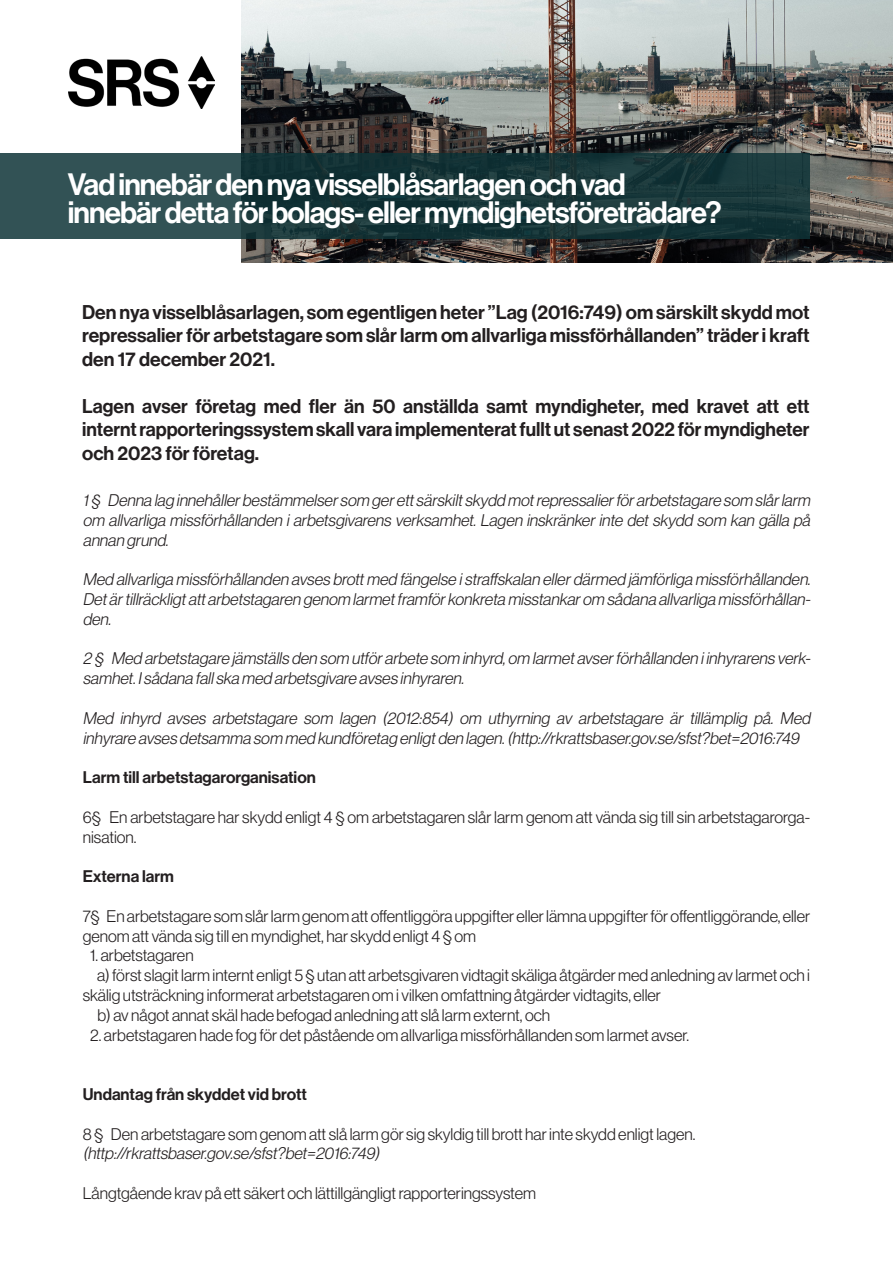
<style>
.page{position:relative;width:893px;height:1263px;background:#fff}
.page>*{position:absolute;margin:0;border:0;box-sizing:border-box;transform-origin:0 0}
.t1{font:30.3px/28.5px "N Haas Grotesk DS Pro 65 Md";letter-spacing:-.03em;color:#fff}
.t2{font:19.5px/23.4px "N Haas Grotesk DS Pro 65 Md";color:#231f20;text-align:justify}
.t3{font:italic 16.5px/19.8px "N Haas Grotesk DS Pro 45 Lt";color:#231f20;text-align:justify}
.t4{font:16.5px/19.8px "N Haas Grotesk DS Pro 45 Lt";color:#231f20}
.t5{font:16.5px "N Haas Grotesk DS Pro 65 Md";color:#231f20}
</style>
<div class="page">
<img style="left:241px;top:0;width:652px;height:262px">
<svg style="left:0;top:153px;width:810px;height:85px;background:#1e3e40"></svg>
<img style="left:68px;top:57px;width:147px;height:52px">
<p class="t1" style="left:68px;top:171px;width:655px">Vad innebär den nya visselblåsarlagen och vad innebär detta för bolags- eller myndighetsföreträdare?</p>
<p class="t2" style="left:82px;top:301px;width:729px">Den nya visselblåsarlagen, som egentligen heter ”Lag (2016:749) om särskilt skydd mot repressalier för arbetstagare som slår larm om allvarliga missförhållanden” träder i kraft den 17 december 2021.</p>
<p class="t2" style="left:82px;top:394px;width:729px">Lagen avser företag med fler än 50 anställda samt myndigheter, med kravet att ett internt rapporteringssystem skall vara implementerat fullt ut senast 2022 för myndigheter och 2023 för företag.</p>
<p class="t3" style="left:83px;top:490px;width:732px">1§ Denna lag innehållerbestämmelsersom gerettsärskiltskydd motrepressalierförarbetstagare som slårlarm om allvarliga missförhållanden iarbetsgivarens verksamhet.Lagen inskränkerinte detskydd som kan gälla på annan grund.</p>
<p class="t3" style="left:83px;top:569px;width:732px">Med allvarliga missförhållanden avses brottmed fängelse istraffskalan ellerdärmed jämförliga missförhållanden.<br>Detärtillräckligtattarbetstagaren genom larmetframförkonkreta misstankarom sådana allvarliga missförhållan&shy;den.</p>
<p class="t3" style="left:83px;top:649px;width:732px">2 § Med arbetstagare jämställs den som utförarbete som inhyrd,om larmetavserförhållanden iinhyrarens verk&shy;samhet.Isådana fallska med arbetsgivare avses inhyraren.</p>
<p class="t3" style="left:83px;top:708px;width:732px">Med inhyrd avses arbetstagare som lagen (2012:854) om uthyrning av arbetstagare är tillämplig på. Med inhyrare avses detsamma som med kundföretag enligtden lagen.(http://rkrattsbaser.gov.se/sfst?bet=2016:749</p>
<p class="t5" style="left:83px;top:768px;width:235px">Larm till arbetstagarorganisation</p>
<p class="t4" style="left:83px;top:807px;width:729px">6§ En arbetstagare har skydd enligt 4 § om arbetstagaren slår larm genom att vända sig till sin arbetstagarorga&shy;nisation.</p>
<p class="t5" style="left:83px;top:867px;width:93px">Externa larm</p>
<p class="t4" style="left:83px;top:906px;width:729px">7§ En arbetstagare som slår larm genom att offentliggöra uppgifter eller lämna uppgifter för offentliggörande, eller genom att vända sig till en myndighet, har skydd enligt 4 § om</p>
<p class="t4" style="left:90px;top:946px;width:105px">1. arbetstagaren</p>
<p class="t4" style="left:83px;top:965px;width:729px;text-indent:14px">a) först slagit larm internt enligt 5 § utan att arbetsgivaren vidtagit skäliga åtgärder med anledning av larmet och i skälig utsträckning informerat arbetstagaren om i vilken omfattning åtgärder vidtagits, eller</p>
<p class="t4" style="left:98px;top:1005px;width:454px">b) av något annat skäl hade befogad anledning att slå larm externt, och</p>
<p class="t4" style="left:90px;top:1025px;width:600px">2. arbetstagaren hade fog för det påstående om allvarliga missförhållanden som larmet avser.</p>
<p class="t5" style="left:83px;top:1085px;width:226px">Undantag från skyddet vid brott</p>
<p class="t4" style="left:83px;top:1124px;width:614px">8 § Den arbetstagare som genom att slå larm gör sig skyldig till brott har inte skydd enligt lagen.</p>
<p class="t3" style="left:83px;top:1144px;width:302px">(http://rkrattsbaser.gov.se/sfst?bet=2016:749)</p>
<p class="t4" style="left:83px;top:1183px;width:455px">Långtgående krav på ett säkert och lättillgängligt rapporteringssystem</p>
</div>
